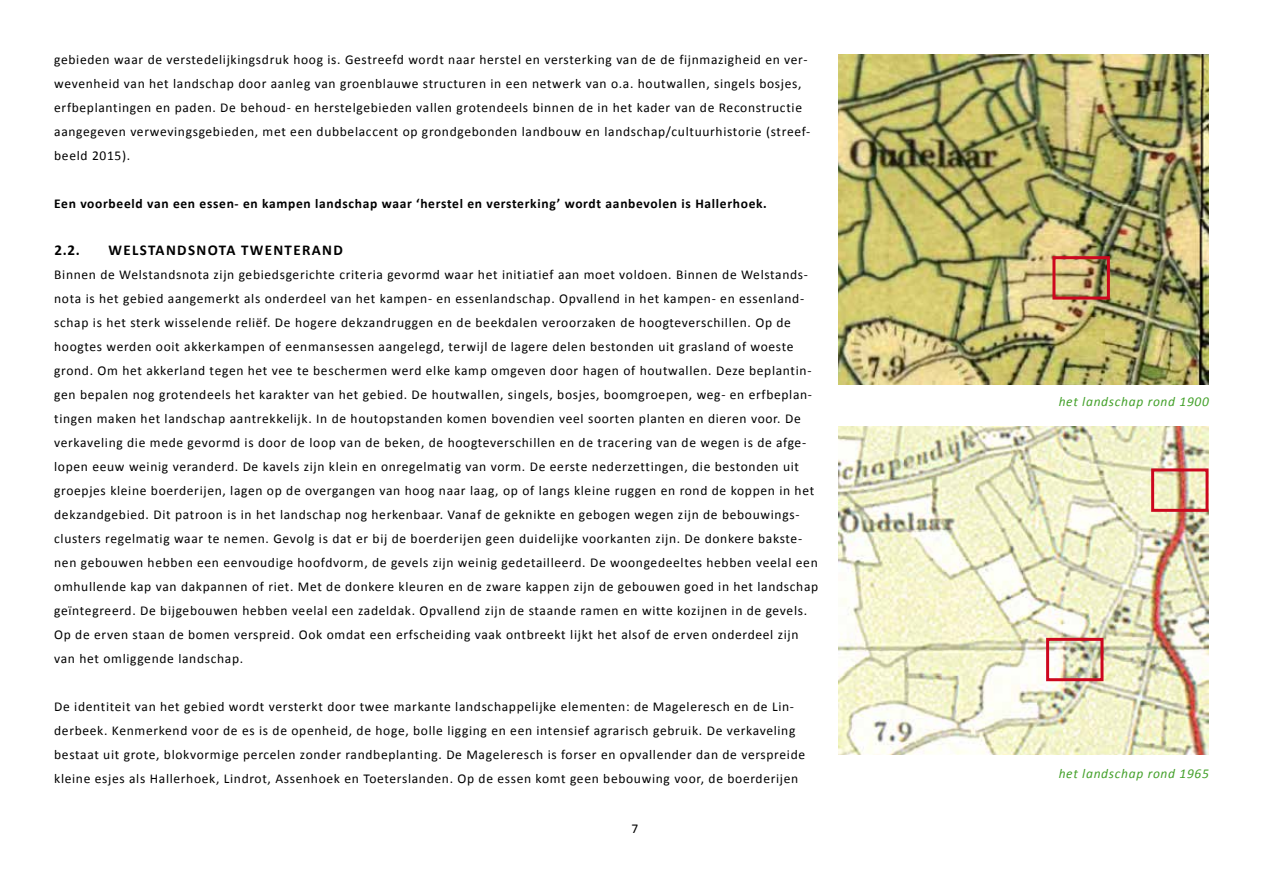
<style>
.page{position:relative;width:1263px;height:893px;background:#fff}
.page>*{position:absolute;margin:0;border:0;box-sizing:border-box;transform-origin:0 0}
.t1{font:700 15px "Calibri";letter-spacing:.09em;color:#000}
.t2{font:13.5px/24px "Calibri";letter-spacing:.05em;color:#000}
.t3{font:700 13.5px "Calibri";letter-spacing:.05em;color:#000}
.t4{font:italic 13.5px "Calibri";letter-spacing:.05em;color:#44a12b}
</style>
<div class="page">
<img style="left:838px;top:55px;width:370px;height:329px">
<img style="left:838px;top:427px;width:370px;height:327px">
<div style="left:1052px;top:256px;width:58px;height:44px;border:3px solid #cd071e"></div>
<div style="left:1046px;top:638px;width:57px;height:43px;border:3px solid #cd071e"></div>
<div style="left:1151px;top:468px;width:57px;height:44px;border:3px solid #cd071e"></div>
<p class="t2" style="left:54px;top:47px;width:758px">gebieden waar de verstedelijkingsdruk hoog is. Gestreefd wordt naar herstel en versterking van de de fijnmazigheid en ver&shy;wevenheid van het landschap door aanleg van groenblauwe structuren in een netwerk van o.a. houtwallen, singels bosjes, erfbeplantingen en paden. De behoud- en herstelgebieden vallen grotendeels binnen de in het kader van de Reconstructie aangegeven verwevingsgebieden, met een dubbelaccent op grondgebonden landbouw en landschap/cultuurhistorie (streef&shy;beeld 2015).</p>
<p class="t3" style="left:54px;top:195px;width:714px">Een voorbeeld van een essen- en kampen landschap waar ‘herstel en versterking’ wordt aanbevolen is Hallerhoek.</p>
<p class="t1" style="left:55px;top:241px;width:27px">2.2.</p>
<p class="t1" style="left:109px;top:241px;width:236px">WELSTANDSNOTA TWENTERAND</p>
<p class="t2" style="left:54px;top:262px;width:765px">Binnen de Welstandsnota zijn gebiedsgerichte criteria gevormd waar het initiatief aan moet voldoen. Binnen de Welstands&shy;nota is het gebied aangemerkt als onderdeel van het kampen- en essenlandschap. Opvallend in het kampen- en essenland&shy;schap is het sterk wisselende reliëf. De hogere dekzandruggen en de beekdalen veroorzaken de hoogteverschillen. Op de hoogtes werden ooit akkerkampen of eenmansessen aangelegd, terwijl de lagere delen bestonden uit grasland of woeste grond. Om het akkerland tegen het vee te beschermen werd elke kamp omgeven door hagen of houtwallen. Deze beplantin&shy;gen bepalen nog grotendeels het karakter van het gebied. De houtwallen, singels, bosjes, boomgroepen, weg- en erfbeplan&shy;tingen maken het landschap aantrekkelijk. In de houtopstanden komen bovendien veel soorten planten en dieren voor. De verkaveling die mede gevormd is door de loop van de beken, de hoogteverschillen en de tracering van de wegen is de afge&shy;lopen eeuw weinig veranderd. De kavels zijn klein en onregelmatig van vorm. De eerste nederzettingen, die bestonden uit groepjes kleine boerderijen, lagen op de overgangen van hoog naar laag, op of langs kleine ruggen en rond de koppen in het dekzandgebied. Dit patroon is in het landschap nog herkenbaar. Vanaf de geknikte en gebogen wegen zijn de bebouwings&shy;clusters regelmatig waar te nemen. Gevolg is dat er bij de boerderijen geen duidelijke voorkanten zijn. De donkere bakste&shy;nen gebouwen hebben een eenvoudige hoofdvorm, de gevels zijn weinig gedetailleerd. De woongedeeltes hebben veelal een omhullende kap van dakpannen of riet. Met de donkere kleuren en de zware kappen zijn de gebouwen goed in het landschap geïntegreerd. De bijgebouwen hebben veelal een zadeldak. Opvallend zijn de staande ramen en witte kozijnen in de gevels.<br>Op de erven staan de bomen verspreid. Ook omdat een erfscheiding vaak ontbreekt lijkt het alsof de erven onderdeel zijn van het omliggende landschap.</p>
<p class="t2" style="left:54px;top:694px;width:752px">De identiteit van het gebied wordt versterkt door twee markante landschappelijke elementen: de Mageleresch en de Lin&shy;derbeek. Kenmerkend voor de es is de openheid, de hoge, bolle ligging en een intensief agrarisch gebruik. De verkaveling bestaat uit grote, blokvormige percelen zonder randbeplanting. De Mageleresch is forser en opvallender dan de verspreide kleine esjes als Hallerhoek, Lindrot, Assenhoek en Toeterslanden. Op de essen komt geen bebouwing voor, de boerderijen</p>
<p class="t2" style="left:631px;top:816px;width:8px">7</p>
<p class="t4" style="left:1059px;top:394px;width:152px">het landschap rond 1900</p>
<p class="t4" style="left:1059px;top:765px;width:152px">het landschap rond 1965</p>
</div>
